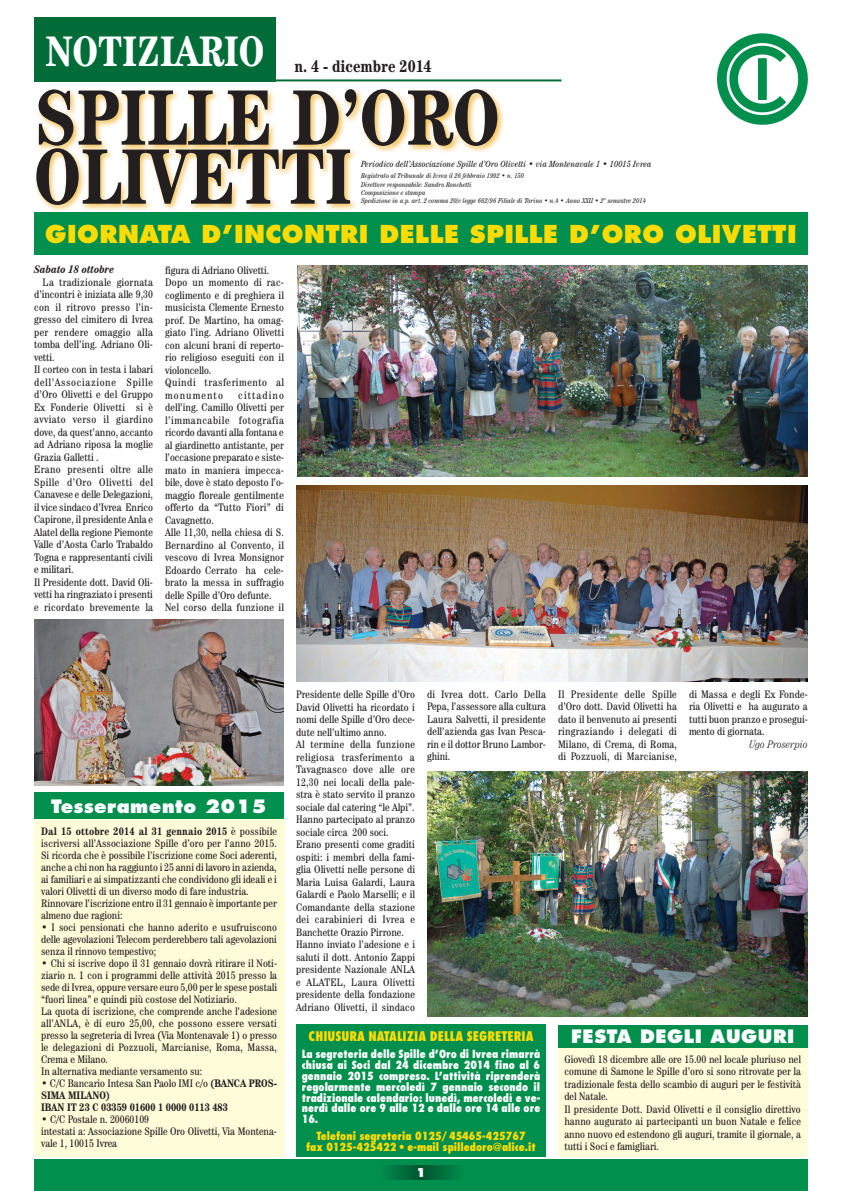
<style>
.page{position:relative;width:842px;height:1191px;background:#fff}
.page>*{position:absolute;margin:0;border:0;box-sizing:border-box;transform-origin:0 0}
.t1{font:700 condensed 79px/59px "Century IT Cby BT";color:#231f20}
.t2{font:700 condensed 43px "Century IT Cby BT";color:#fff}
.t3{font:800 24px "Futura";letter-spacing:.02em;color:#ffdc01}
.t4{font:800 18px "Futura";letter-spacing:.03em;color:#fff}
.t5{font:700 condensed 17px "Century IT Cby BT";color:#231f20}
.t6{font:800 condensed 13px "Futura";color:#ffdc01}
.t7{font:800 12px "Futura";color:#fff}
.t8{font:condensed 11px/12.5px "Century IT Cby BT";letter-spacing:.005em;color:#231f20}
.t9{font:800 condensed 11px/10.9px "Futura";color:#fff;text-align:justify}
.t10{font:700 condensed 11px/12px "Century IT Cby BT";color:#231f20}
.t11{font:800 condensed 11px/10.9px "Futura";color:#ffdc01;text-align:center}
.t12{font:italic 700 condensed 11px "Century IT Cby BT";color:#231f20}
.t13{font:italic 300 condensed 11px "Century IT Cby BT";color:#231f20}
.t14{font:italic condensed 9px "Century IT Cby BT";color:#231f20}
.t15{font:italic condensed 7px/8.4px "Century IT Cby BT";color:#231f20}
.s1{font-weight:700}
.s2{font-weight:400}
</style>
<div class="page">
<div style="left:34px;top:1159px;width:774px;height:32px;background:#008f4d"></div>
<svg style="left:387px;top:1165px;width:70px;height:14px"></svg>
<div style="left:34px;top:87px;width:471px;height:126px;background:#efac1c;opacity:.75"></div>
<div style="left:34px;top:17px;width:242px;height:64px;background:#006d38"></div>
<div style="left:34px;top:213px;width:774px;height:42px;background:#008f4d"></div>
<div style="left:34px;top:792px;width:250px;height:27px;background:#008f4d"></div>
<div style="left:558px;top:1047px;width:249px;height:109px;background:#fffcda"></div>
<div style="left:558px;top:1024px;width:250px;height:23px;background:#008f4d"></div>
<img style="left:717px;top:34px;width:91px;height:91px">
<div style="left:34px;top:819px;width:250px;height:338px;background:#fffcda"></div>
<img style="left:296px;top:486px;width:512px;height:195px">
<img style="left:298px;top:265px;width:510px;height:211px">
<img style="left:427px;top:771px;width:380px;height:245px">
<img style="left:34px;top:619px;width:250px;height:167px">
<hr style="left:35px;top:79px;width:526px;height:2px;background:#006d38">
<div style="left:296px;top:1024px;width:250px;height:133px;background:#008f4d"></div>
<h2 class="t2" style="left:46px;top:24px;width:220px">NOTIZIARIO</h2>
<h3 class="t5" style="left:294px;top:55px;width:139px">n. 4 - dicembre 2014</h3>
<h1 class="t1" style="left:34px;top:86px;width:467px">SPILLE D’ORO<br>OLIVETTI</h1>
<p class="t14" style="left:361px;top:158px;width:292px">Periodico dell’Associazione Spille d’Oro Olivetti • via Montenavale 1 • 10015 Ivrea</p>
<p class="t15" style="left:361px;top:171px;width:286px">Registrato al Tribunale di Ivrea il 26 febbraio 1992 • n. 150<br>Direttore responsabile: Sandro Ronchetti<br>Composizione e stampa<br>Spedizione in a.p. art. 2 comma 20/c legge 662/96 Filiale di Torino • n.4 • Anno XXII • 2° semestre 2014</p>
<h3 class="t3" style="left:45px;top:220px;width:753px">GIORNATA D’INCONTRI DELLE SPILLE D’ORO OLIVETTI</h3>
<p class="t12" style="left:34px;top:263px;width:81px">Sabato 18 ottobre</p>
<p class="t8" style="left:34px;top:275px;width:120px;text-indent:9px">La tradizionale giornata d’incontri è iniziata alle 9,30 con il ritrovo presso l’in&shy;gresso del cimitero di Ivrea per rendere omaggio alla tomba dell’ing. Adriano Oli&shy;vetti.<br>Il corteo con in testa i labari dell’Associazione Spille d’Oro Olivetti e del Gruppo<br>Ex Fonderie Olivetti si è avviato verso il giardino dove, da quest’anno, accanto ad Adriano riposa la moglie<br>Grazia Galletti .<br>Erano presenti oltre alle<br>Spille d’Oro Olivetti del<br>Canavese e delle Delegazioni, il vice sindaco d’Ivrea Enrico<br>Capirone, il presidente Anla e<br>Alatel della regione Piemonte<br>Valle d’Aosta Carlo Trabaldo<br>Togna e rappresentanti civili e militari.<br>Il Presidente dott. David Oli&shy;vetti ha ringraziato i presenti e ricordato brevemente la</p>
<p class="t8" style="left:165px;top:263px;width:120px">figura di Adriano Olivetti.<br>Dopo un momento di rac&shy;coglimento e di preghiera il musicista Clemente Ernesto prof. De Martino, ha omag&shy;giato l’ing. Adriano Olivetti con alcuni brani di reperto&shy;rio religioso eseguiti con il violoncello.<br>Quindi trasferimento al monumento</p>
<p class="t8" style="left:165px;top:388px;width:120px;text-indent:73px">cittadino dell’ing. Camillo Olivetti per l’immancabile fotografia ricordo davanti alla fontana e al giardinetto antistante, per l’occasione preparato e siste&shy;mato in maniera impecca&shy;bile, dove è stato deposto l’o&shy;maggio floreale gentilmente offerto da “Tutto Fiori” di<br>Cavagnetto.<br>Alle 11,30, nella chiesa di S.<br>Bernardino al Convento, il vescovo di Ivrea Monsignor<br>Edoardo Cerrato ha cele&shy;brato la messa in suffragio delle Spille d’Oro defunte.<br>Nel corso della funzione il</p>
<h3 class="t4" style="left:51px;top:795px;width:217px">Tesseramento 2015</h3>
<p class="t8" style="left:41px;top:824px;width:237px;line-height:12px"><span class="s1">Dal 15 ottobre 2014 al 31 gennaio 2015</span> è possibile iscriversi all’Associazione Spille d’oro per l’anno 2015.<br>Si ricorda che è possibile l’iscrizione come Soci aderenti, anche a chi non ha raggiunto i 25 anni di lavoro in azienda, ai familiari e ai simpatizzanti che condividono gli ideali e i valori Olivetti di un diverso modo di fare industria.<br>Rinnovare l’iscrizione entro il 31 gennaio è importante per almeno due ragioni:</p>
<p class="t8" style="left:41px;top:920px;width:237px;line-height:12px;text-align:justify">• I soci pensionati che hanno aderito e usufruiscono delle agevolazioni Telecom perderebbero tali agevolazioni senza il rinnovo tempestivo;</p>
<p class="t8" style="left:41px;top:956px;width:238px;line-height:12px">• Chi si iscrive dopo il 31 gennaio dovrà ritirare il Noti&shy;ziario n. 1 con i programmi delle attività 2015 presso la sede di Ivrea, oppure versare euro 5,00 per le spese postali “fuori linea” e quindi più costose del Notiziario.<br>La quota di iscrizione, che comprende anche l’adesione all’ANLA, è di euro 25,00, che possono essere versati presso la segreteria di Ivrea (Via Montenavale 1) o presso le delegazioni di Pozzuoli, Marcianise, Roma, Massa, Crema e Milano.<br>In alternativa mediante versamento su:</p>
<p class="t10" style="left:41px;top:1076px;width:237px"><span class="s2">• C/C Bancario Intesa San Paolo IMI c/o</span> (BANCA PROS-<br>SIMA MILANO)<br>IBAN IT 23 C 03359 01600 1 0000 0113 483</p>
<p class="t8" style="left:41px;top:1112px;width:237px;line-height:12px">• C/C Postale n. 20060109<br>intestati a: Associazione Spille Oro Olivetti, Via Montena&shy;vale 1, 10015 Ivrea</p>
<p class="t8" style="left:558px;top:687px;width:120px;text-align:justify">Il Presidente delle Spille d’Oro dott. David Olivetti ha dato il benvenuto ai presenti ringraziando i delegati di Milano, di Crema, di Roma, di Pozzuoli, di Marcianise,</p>
<p class="t8" style="left:296px;top:688px;width:120px">Presidente delle Spille d’Oro<br>David Olivetti ha ricordato i nomi delle Spille d’Oro dece&shy;dute nell’ultimo anno.<br>Al termine della funzione religiosa trasferimento a<br>Tavagnasco dove alle ore<br>12,30 nei locali della pale&shy;stra è stato servito il pranzo sociale dal catering “le Alpi”.<br>Hanno partecipato al pranzo sociale circa 200 soci.<br>Erano presenti come graditi ospiti: i membri della fami&shy;glia Olivetti nelle persone di<br>Maria Luisa Galardi, Laura<br>Galardi e Paolo Marselli; e il<br>Comandante della stazione dei carabinieri di Ivrea e<br>Banchette Orazio Pirrone.<br>Hanno inviato l’adesione e i saluti il dott. Antonio Zappi presidente Nazionale ANLA e ALATEL, Laura Olivetti presidente della fondazione<br>Adriano Olivetti, il sindaco</p>
<p class="t8" style="left:427px;top:687px;width:120px;text-align:justify">di Ivrea dott. Carlo Della Pepa, l’assessore alla cultura Laura Salvetti, il presidente dell’azienda gas Ivan Pesca&shy;rin e il dottor Bruno Lambor&shy;ghini.</p>
<p class="t8" style="left:689px;top:687px;width:120px;text-align:justify">di Massa e degli Ex Fonde&shy;ria Olivetti e ha augurato a tutti buon pranzo e prosegui&shy;mento di giornata.</p>
<p class="t13" style="left:749px;top:737px;width:60px">Ugo Proserpio</p>
<p class="t6" style="left:309px;top:1027px;width:226px">CHIUSURA NATALIZIA DELLA SEGRETERIA</p>
<p class="t9" style="left:302px;top:1048px;width:240px">La segreteria delle Spille d’Oro di Ivrea rimarrà chiusa ai Soci dal 24 dicembre 2014 fino al 6 gennaio 2015 compreso. L’attività riprenderà regolarmente mercoledì 7 gennaio secondo il tradizionale calendario: lunedì, mercoledì e ve&shy;nerdì dalle ore 9 alle 12 e dalle ore 14 alle ore 16.</p>
<p class="t11" style="left:306px;top:1130px;width:231px">Telefoni segreteria 0125/45465-425767<br>fax 0125-425422 • e-mail spilledoro@alice.it</p>
<p class="t7" style="left:416px;top:1165px;width:11px">1</p>
<h3 class="t4" style="left:571px;top:1025px;width:225px">FESTA DEGLI AUGURI</h3>
<p class="t8" style="left:564px;top:1052px;width:238px">Giovedì 18 dicembre alle ore 15.00 nel locale pluriuso nel comune di Samone le Spille d’oro si sono ritrovate per la tradizionale festa dello scambio di auguri per le festività del Natale.<br>Il presidente Dott. David Olivetti e il consiglio direttivo hanno augurato ai partecipanti un buon Natale e felice anno nuovo ed estendono gli auguri, tramite il giornale, a tutti i Soci e famigliari.</p>
</div>
